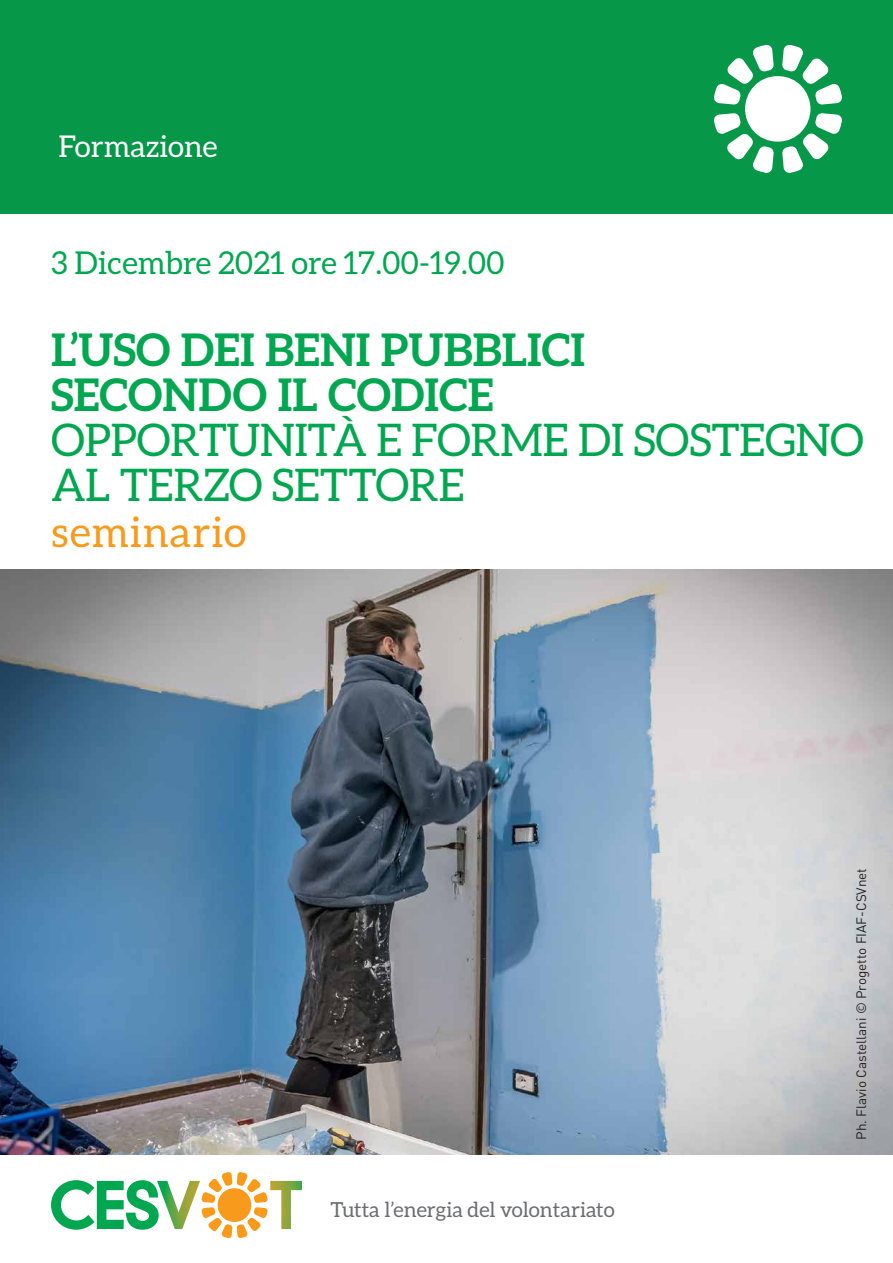
<style>
.page{position:relative;width:893px;height:1263px;background:#fff}
.page>*{position:absolute;margin:0;border:0;box-sizing:border-box;transform-origin:0 0}
.t1{font:45px/45px "Aleo";letter-spacing:-.01em;color:#00a750}
.t2{font:700 45px/45px "Aleo";color:#00a750}
.t3{font:42px "Aleo";letter-spacing:.02em;color:#f89a1c}
.t4{font:31.5px "Aleo";color:#00a750}
.t5{font:30px "Aleo";color:#fff}
.t6{font:20.85px "Aleo";color:#6c6d70}
.t7{font:13.5px "DIN Pro";color:#231f20}
</style>
<div class="page">
<div style="left:0;top:0;width:893px;height:213px;background:#069748"></div>
<div style="left:745px;top:76px;width:65px;height:66px;background:#fff;border-radius:50%"></div>
<svg style="left:714px;top:113px;width:60px;height:60px"></svg>
<svg style="left:782px;top:44px;width:60px;height:61px"></svg>
<svg style="left:714px;top:44px;width:60px;height:61px"></svg>
<svg style="left:782px;top:113px;width:60px;height:60px"></svg>
<img style="left:0;top:570px;width:893px;height:584px">
<svg style="left:51px;top:1172px;width:251px;height:66px"></svg>
<p class="t5" style="left:58px;top:129px;width:161px">Formazione</p>
<p class="t4" style="left:51px;top:245px;width:455px">3 Dicembre 2021 ore 17.00-19.00</p>
<p class="t2" style="left:51px;top:326px;width:536px">L’USO DEI BENI PUBBLICI<br>SECONDO IL CODICE</p>
<p class="t1" style="left:51px;top:417px;width:814px">OPPORTUNITÀ E FORME DI SOSTEGNO<br>AL TERZO SETTORE</p>
<p class="t3" style="left:51px;top:508px;width:197px">seminario</p>
<p class="t6" style="left:331px;top:1197px;width:286px">Tutta l’energia del volontariato</p>
<p class="t7" style="left:851px;top:1140px;width:273px;rotate:-90deg">Ph. Flavio Castellani © Progetto FIAF-CSVnet</p>
</div>
